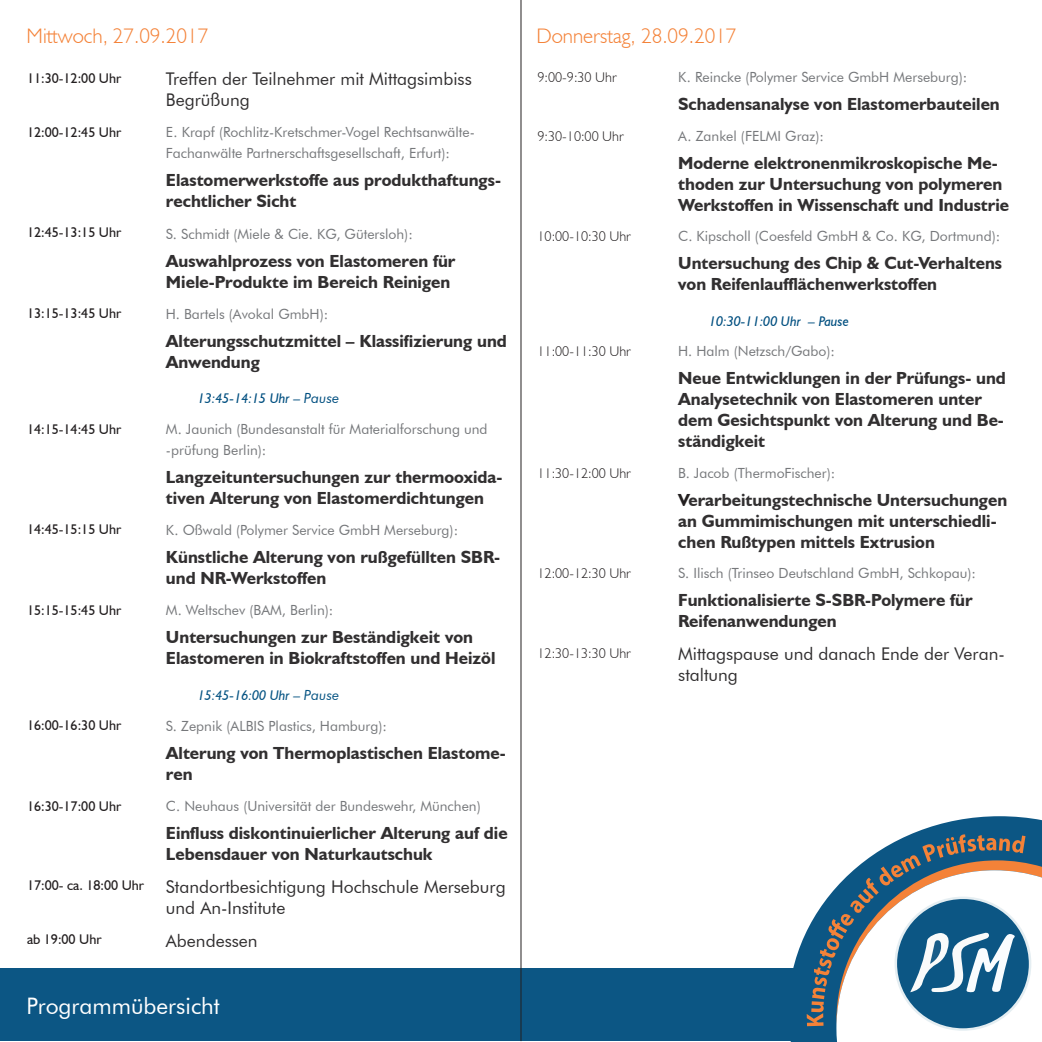
<style>
.page{position:relative;width:1042px;height:1042px;background:#fff}
.page>*{position:absolute;margin:0;border:0;box-sizing:border-box;transform-origin:0 0}
.t1{font:22.75px "Futura BT";color:#fff}
.t2{font:300 21px "Humanist 521 BT";color:#f48238}
.t3{font:700 17.5px/21px "Humanist 521 BT";color:#312f30}
.t4{font:17.5px/21px "Futura BT";color:#312f30}
.t5{font:14px/21px "Futura BT";color:#76787b}
.t6{font:14px "Humanist 521 BT";color:#231f20}
.t7{font:300 14px "Humanist 521 BT";color:#231f20}
.t8{font:italic 14px "Humanist 521 BT";color:#004f80}
.t9{font:italic 14px "Humanist 521 BT";color:#085584}
.s1{font-family:"Futura BT"}
.s2{color:#231f20}
</style>
<div class="page">
<div style="left:1px;top:968px;width:1040px;height:73px;background:#0c5684"></div>
<svg style="left:790px;top:816px;width:252px;height:226px"></svg>
<svg style="left:806px;top:834px;width:236px;height:208px"></svg>
<hr style="left:521px;top:0;width:1px;height:1041px;background:#231f20">
<p class="t2" style="left:27px;top:23px;width:183px">Mittwoch, 27.09.2017</p>
<p class="t6" style="left:27px;top:69px;width:96px">11:30-12:00 Uhr</p>
<p class="t4" style="left:166px;top:68px;width:307px">Treffen der Teilnehmer mit Mittagsimbiss</p>
<p class="t4" style="left:166px;top:89px;width:85px">Begrüßung</p>
<p class="t6" style="left:27px;top:123px;width:96px">12:00-12:45 Uhr</p>
<p class="t5" style="left:166px;top:121px;width:311px">E. Krapf (Rochlitz-Kretschmer-Vogel Rechtsanwälte-<br>Fachanwälte Partnerschaftsgesellschaft, Erfurt):</p>
<p class="t3" style="left:166px;top:169px;width:336px">Elastomerwerkstoffe aus produkthaftungs&shy;rechtlicher Sicht</p>
<p class="t6" style="left:27px;top:224px;width:96px">12:45-13:15 Uhr</p>
<p class="t5" style="left:166px;top:223px;width:248px">S. Schmidt (Miele &amp; Cie. KG, Gütersloh):</p>
<p class="t3" style="left:166px;top:250px;width:291px">Auswahlprozess von Elastomeren für</p>
<p class="t3" style="left:166px;top:271px;width:286px">Miele-Produkte im Bereich Reinigen</p>
<p class="t6" style="left:27px;top:305px;width:96px">13:15-13:45 Uhr</p>
<p class="t5" style="left:166px;top:303px;width:164px">H. Bartels (Avokal GmbH):</p>
<p class="t3" style="left:166px;top:330px;width:342px">Alterungsschutzmittel – Klassifizierung und<br>Anwendung</p>
<p class="t8" style="left:198px;top:390px;width:143px">13:45-14:15 Uhr – <span class="s1">Pause</span></p>
<p class="t6" style="left:27px;top:420px;width:96px">14:15-14:45 Uhr</p>
<p class="t5" style="left:166px;top:418px;width:323px">M. Jaunich (Bundesanstalt für Materialforschung und -prüfung Berlin):</p>
<p class="t3" style="left:166px;top:466px;width:338px">Langzeituntersuchungen zur thermooxida&shy;tiven Alterung von Elastomerdichtungen</p>
<p class="t6" style="left:27px;top:521px;width:96px">14:45-15:15 Uhr</p>
<p class="t5" style="left:166px;top:519px;width:294px">K. Oßwald (Polymer Service GmbH Merseburg):</p>
<p class="t3" style="left:166px;top:546px;width:336px">Künstliche Alterung von rußgefüllten SBR&shy;und NR-Werkstoffen</p>
<p class="t6" style="left:27px;top:601px;width:96px">15:15-15:45 Uhr</p>
<p class="t5" style="left:166px;top:600px;width:169px">M. Weltschev (BAM, Berlin):</p>
<p class="t3" style="left:166px;top:626px;width:331px">Untersuchungen zur Beständigkeit von<br>Elastomeren in Biokraftstoffen und Heizöl</p>
<p class="t9" style="left:198px;top:686px;width:143px">15:45-16:00 Uhr – <span class="s1">Pause</span></p>
<p class="t6" style="left:27px;top:717px;width:96px">16:00-16:30 Uhr</p>
<p class="t5" style="left:166px;top:715px;width:222px">S. Zepnik (ALBIS Plastics, Hamburg):</p>
<p class="t3" style="left:166px;top:742px;width:341px">Alterung von Thermoplastischen Elastome&shy;ren</p>
<p class="t6" style="left:27px;top:797px;width:96px">16:30-17:00 Uhr</p>
<p class="t5" style="left:166px;top:795px;width:316px">C. Neuhaus (Universität der Bundeswehr, München)</p>
<p class="t3" style="left:166px;top:822px;width:343px">Einfluss diskontinuierlicher Alterung auf die<br>Lebensdauer von Naturkautschuk</p>
<p class="t6" style="left:27px;top:877px;width:119px">17:00- ca. 18:00 Uhr</p>
<p class="t4" style="left:166px;top:876px;width:341px">Standortbesichtigung Hochschule Merseburg und An-Institute</p>
<p class="t6" style="left:27px;top:931px;width:76px">ab 19:00 Uhr</p>
<p class="t4" style="left:166px;top:930px;width:93px">Abendessen</p>
<p class="t1" style="left:27px;top:992px;width:195px">Programmübersicht</p>
<p class="t2" style="left:536px;top:23px;width:202px">Donnerstag, 28.09.2017</p>
<p class="t7" style="left:537px;top:69px;width:81px">9:00-9:30 Uhr</p>
<p class="t5" style="left:678px;top:67px;width:291px">K. Reincke (Polymer Service GmbH Merseburg):</p>
<p class="t3" style="left:678px;top:93px;width:323px">Schadensanalyse von Elastomerbauteilen</p>
<p class="t7" style="left:537px;top:127px;width:88px">9:30-10:00 Uhr</p>
<p class="t5" style="left:678px;top:125px;width:147px">A. Zankel (FELMI Graz):</p>
<p class="t3" style="left:678px;top:152px;width:332px">Moderne elektronenmikroskopische Me&shy;thoden zur Untersuchung von polymeren<br>Werkstoffen in Wissenschaft und Industrie</p>
<p class="t7" style="left:537px;top:228px;width:95px">10:00-10:30 Uhr</p>
<p class="t5" style="left:678px;top:226px;width:323px">C. Kipscholl (Coesfeld GmbH &amp; Co. KG, Dortmund):</p>
<p class="t3" style="left:678px;top:252px;width:325px">Untersuchung des Chip &amp; Cut-Verhaltens von Reifenlaufflächenwerkstoffen</p>
<p class="t8" style="left:709px;top:312px;width:141px">10:30-11:00 Uhr – Pause</p>
<p class="t7" style="left:537px;top:343px;width:95px">11:00-11:30 Uhr</p>
<p class="t5" style="left:678px;top:341px;width:158px">H. Halm (Netzsch/Gabo):</p>
<p class="t3" style="left:678px;top:367px;width:329px">Neue Entwicklungen in der Prüfungs- und<br>Analysetechnik von Elastomeren unter dem Gesichtspunkt von Alterung und Be&shy;ständigkeit</p>
<p class="t7" style="left:537px;top:464px;width:95px">11:30-12:00 Uhr</p>
<p class="t5" style="left:678px;top:462px;width:159px">B. Jacob (ThermoFischer):</p>
<p class="t3" style="left:678px;top:489px;width:331px"><span class="s2">V</span>erarbeitungstechnische Untersuchungen an Gummimischungen mit unterschiedli&shy;chen Rußtypen mittels Extrusion</p>
<p class="t7" style="left:537px;top:565px;width:95px">12:00-12:30 Uhr</p>
<p class="t5" style="left:678px;top:563px;width:299px">S. Ilisch (Trinseo Deutschland GmbH, Schkopau):</p>
<p class="t3" style="left:678px;top:589px;width:296px">Funktionalisierte S-SBR-Polymere für</p>
<p class="t3" style="left:678px;top:610px;width:160px">Reifenanwendungen</p>
<p class="t7" style="left:537px;top:644px;width:95px">12:30-13:30 Uhr</p>
<p class="t4" style="left:678px;top:643px;width:328px">Mittagspause und danach Ende der Veran&shy;staltung</p>
</div>
